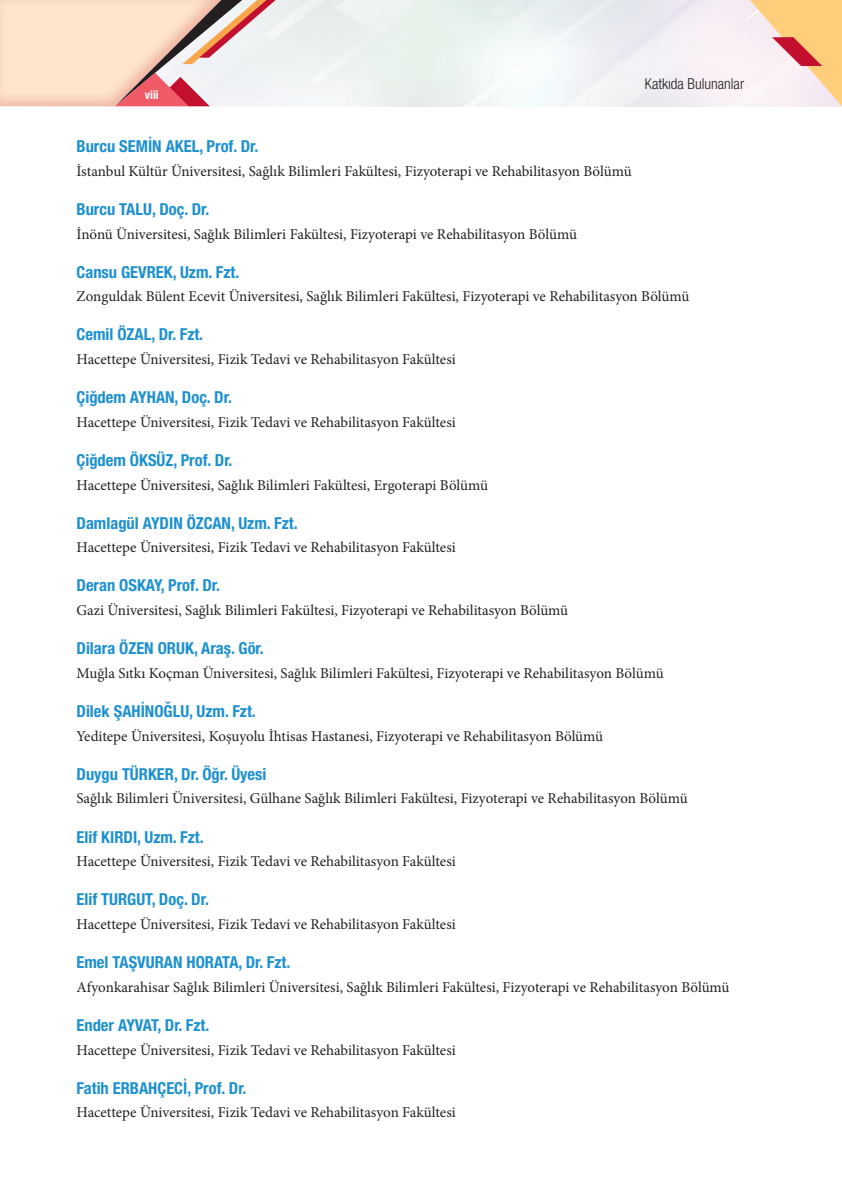
<style>
.page{position:relative;width:842px;height:1195px;background:#fff}
.page>*{position:absolute;margin:0;border:0;box-sizing:border-box;transform-origin:0 0}
.t1{font:700 16.5px "Helvetica 77 Cn";color:#1d90d0}
.t2{font:15px "Minion Pro";color:#231f20}
.t3{font:15px "Helvetica 47 Lt Cn";color:#231f20}
.t4{font:700 12px "Helvetica 77 Cn";color:#fff}
</style>
<div class="page">
<div style="left:0;top:0;width:223px;height:109px;background:#c3102e;opacity:.25"></div>
<svg style="left:0;top:0;width:276px;height:106px"></svg>
<svg style="left:750px;top:0;width:92px;height:106px"></svg>
<p class="t4" style="left:145px;top:87px;width:15px">viii</p>
<p class="t3" style="left:645px;top:75px;width:101px">Katkıda Bulunanlar</p>
<p class="t1" style="left:77px;top:136px;width:183px">Burcu SEMİN AKEL, Prof. Dr.</p>
<p class="t2" style="left:77px;top:161px;width:557px">İstanbul Kültür Üniversitesi, Sağlık Bilimleri Fakültesi, Fizyoterapi ve Rehabilitasyon Bölümü</p>
<p class="t1" style="left:77px;top:199px;width:134px">Burcu TALU, Doç. Dr.</p>
<p class="t2" style="left:77px;top:224px;width:502px">İnönü Üniversitesi, Sağlık Bilimleri Fakültesi, Fizyoterapi ve Rehabilitasyon Bölümü</p>
<p class="t1" style="left:77px;top:262px;width:164px">Cansu GEVREK, Uzm. Fzt.</p>
<p class="t2" style="left:77px;top:287px;width:614px">Zonguldak Bülent Ecevit Üniversitesi, Sağlık Bilimleri Fakültesi, Fizyoterapi ve Rehabilitasyon Bölümü</p>
<p class="t1" style="left:77px;top:324px;width:128px">Cemil ÖZAL, Dr. Fzt.</p>
<p class="t2" style="left:77px;top:349px;width:381px">Hacettepe Üniversitesi, Fizik Tedavi ve Rehabilitasyon Fakültesi</p>
<p class="t1" style="left:77px;top:387px;width:157px">Çiğdem AYHAN, Doç. Dr.</p>
<p class="t2" style="left:77px;top:412px;width:381px">Hacettepe Üniversitesi, Fizik Tedavi ve Rehabilitasyon Fakültesi</p>
<p class="t1" style="left:77px;top:450px;width:158px">Çiğdem ÖKSÜZ, Prof. Dr.</p>
<p class="t2" style="left:77px;top:475px;width:413px">Hacettepe Üniversitesi, Sağlık Bilimleri Fakültesi, Ergoterapi Bölümü</p>
<p class="t1" style="left:77px;top:513px;width:223px">Damlagül AYDIN ÖZCAN, Uzm. Fzt.</p>
<p class="t2" style="left:77px;top:538px;width:381px">Hacettepe Üniversitesi, Fizik Tedavi ve Rehabilitasyon Fakültesi</p>
<p class="t1" style="left:77px;top:576px;width:145px">Deran OSKAY, Prof. Dr.</p>
<p class="t2" style="left:77px;top:600px;width:493px">Gazi Üniversitesi, Sağlık Bilimleri Fakültesi, Fizyoterapi ve Rehabilitasyon Bölümü</p>
<p class="t1" style="left:77px;top:638px;width:189px">Dilara ÖZEN ORUK, Araş. Gör.</p>
<p class="t2" style="left:77px;top:663px;width:589px">Muğla Sıtkı Koçman Üniversitesi, Sağlık Bilimleri Fakültesi, Fizyoterapi ve Rehabilitasyon Bölümü</p>
<p class="t1" style="left:77px;top:701px;width:181px">Dilek ŞAHİNOĞLU, Uzm. Fzt.</p>
<p class="t2" style="left:77px;top:726px;width:528px">Yeditepe Üniversitesi, Koşuyolu İhtisas Hastanesi, Fizyoterapi ve Rehabilitasyon Bölümü</p>
<p class="t1" style="left:77px;top:764px;width:191px">Duygu TÜRKER, Dr. Öğr. Üyesi</p>
<p class="t2" style="left:77px;top:789px;width:613px">Sağlık Bilimleri Üniversitesi, Gülhane Sağlık Bilimleri Fakültesi, Fizyoterapi ve Rehabilitasyon Bölümü</p>
<p class="t1" style="left:77px;top:827px;width:129px">Elif KIRDI, Uzm. Fzt.</p>
<p class="t2" style="left:77px;top:851px;width:381px">Hacettepe Üniversitesi, Fizik Tedavi ve Rehabilitasyon Fakültesi</p>
<p class="t1" style="left:77px;top:889px;width:134px">Elif TURGUT, Doç. Dr.</p>
<p class="t2" style="left:77px;top:914px;width:381px">Hacettepe Üniversitesi, Fizik Tedavi ve Rehabilitasyon Fakültesi</p>
<p class="t1" style="left:77px;top:952px;width:215px">Emel TAŞVURAN HORATA, Dr. Fzt.</p>
<p class="t2" style="left:77px;top:977px;width:654px">Afyonkarahisar Sağlık Bilimleri Üniversitesi, Sağlık Bilimleri Fakültesi, Fizyoterapi ve Rehabilitasyon Bölümü</p>
<p class="t1" style="left:77px;top:1015px;width:134px">Ender AYVAT, Dr. Fzt.</p>
<p class="t2" style="left:77px;top:1040px;width:381px">Hacettepe Üniversitesi, Fizik Tedavi ve Rehabilitasyon Fakültesi</p>
<p class="t1" style="left:77px;top:1078px;width:172px">Fatih ERBAHÇECİ, Prof. Dr.</p>
<p class="t2" style="left:77px;top:1102px;width:381px">Hacettepe Üniversitesi, Fizik Tedavi ve Rehabilitasyon Fakültesi</p>
</div>
